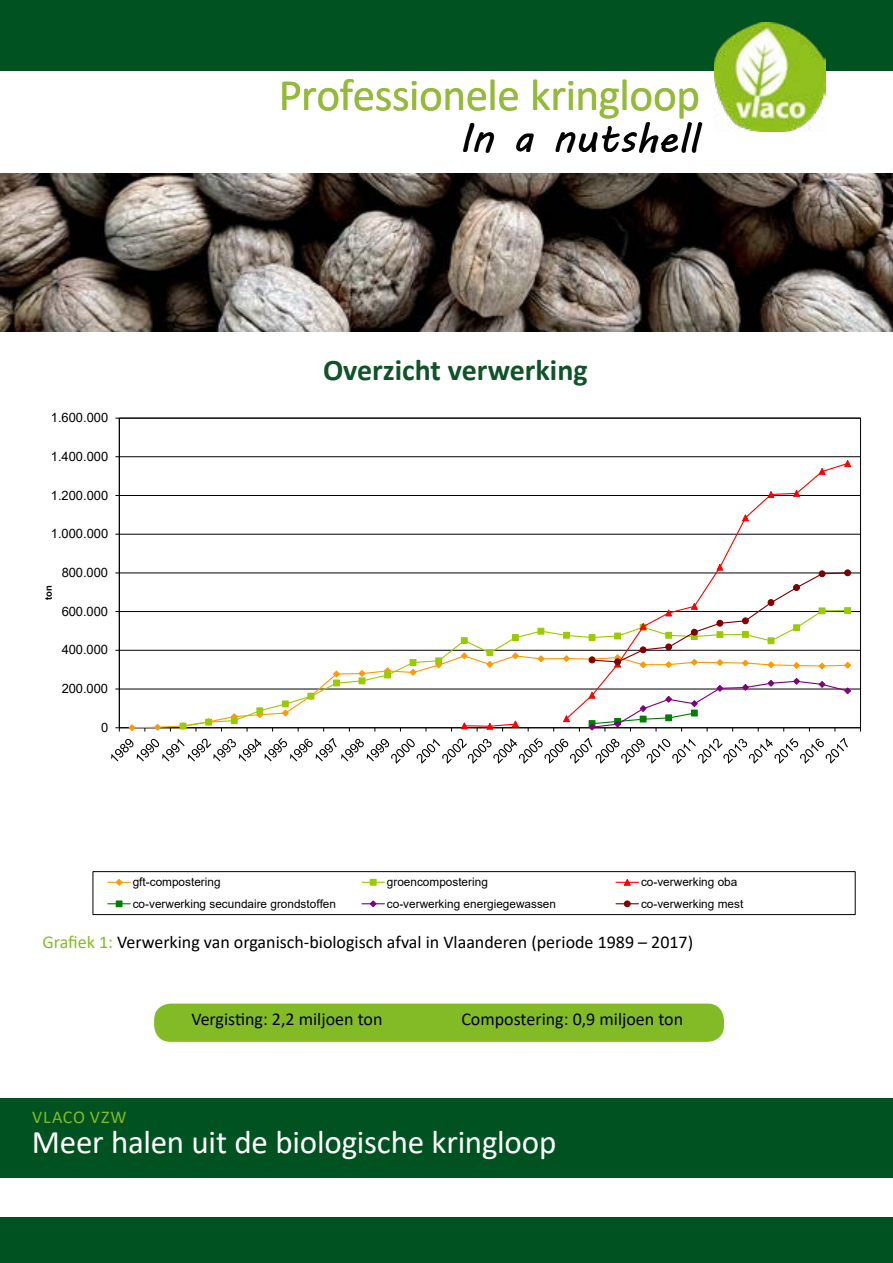
<style>
.page{position:relative;width:893px;height:1263px;background:#fff}
.page>*{position:absolute;margin:0;border:0;box-sizing:border-box;transform-origin:0 0}
.t1{font:45.15px "Calibri";letter-spacing:-.01em;color:#94ba39}
.t2{font:40.5px "MV Boli";color:#000}
.t3{font:33px "Calibri";letter-spacing:-.005em;color:#fff}
.t4{font:700 30px "Calibri";color:#115328}
.t5{font:18px "Calibri";color:#000}
.t6{font:18px "Calibri";letter-spacing:.035em;color:#83bb26}
.t7{font:12.9px "Arial";color:#000}
.t8{font:11.85px "Arial";color:#000}
.t9{font:700 9.45px "Arial";color:#000}
.s1{color:#83bb26}
</style>
<div class="page">
<img style="left:0;top:173px;width:893px;height:159px">
<img style="left:714px;top:71px;width:111px;height:61px">
<div style="left:0;top:1098px;width:892px;height:165px;background:#005321"></div>
<div style="left:0;top:1178px;width:892px;height:38px;background:#fff"></div>
<div style="left:0;top:0;width:892px;height:71px;background:#005321"></div>
<hr style="left:119px;top:689px;width:741px;height:1px;background:#000">
<hr style="left:119px;top:650px;width:741px;height:1px;background:#000">
<hr style="left:119px;top:611px;width:741px;height:1px;background:#000">
<hr style="left:119px;top:573px;width:741px;height:1px;background:#000">
<hr style="left:119px;top:534px;width:741px;height:1px;background:#000">
<hr style="left:119px;top:495px;width:741px;height:1px;background:#000">
<hr style="left:119px;top:456px;width:741px;height:1px;background:#000">
<hr style="left:119px;top:418px;width:1px;height:310px;background:#000">
<hr style="left:119px;top:727px;width:741px;height:1px;background:#000">
<svg style="left:115px;top:727px;width:5px;height:4px"></svg>
<svg style="left:131px;top:688px;width:457px;height:41px"></svg>
<svg style="left:128px;top:723px;width:8px;height:8px"></svg>
<svg style="left:153px;top:723px;width:9px;height:8px"></svg>
<svg style="left:182px;top:611px;width:281px;height:116px"></svg>
<svg style="left:179px;top:722px;width:8px;height:8px"></svg>
<svg style="left:204px;top:717px;width:9px;height:9px"></svg>
<div style="left:205px;top:719px;width:7px;height:6px;border:1px solid #9c0"></div>
<svg style="left:230px;top:712px;width:8px;height:11px"></svg>
<div style="left:231px;top:717px;width:7px;height:7px;border:1px solid #9c0"></div>
<svg style="left:256px;top:708px;width:8px;height:11px"></svg>
<div style="left:256px;top:707px;width:7px;height:7px;border:1px solid #9c0"></div>
<svg style="left:281px;top:701px;width:9px;height:16px"></svg>
<div style="left:282px;top:700px;width:7px;height:7px;border:1px solid #9c0"></div>
<svg style="left:307px;top:692px;width:8px;height:8px"></svg>
<div style="left:307px;top:693px;width:7px;height:6px;border:1px solid #9c0"></div>
<svg style="left:332px;top:670px;width:9px;height:16px"></svg>
<div style="left:333px;top:680px;width:7px;height:6px;border:1px solid #9c0"></div>
<svg style="left:358px;top:669px;width:8px;height:15px"></svg>
<div style="left:359px;top:677px;width:6px;height:7px;border:1px solid #9c0"></div>
<svg style="left:383px;top:667px;width:9px;height:11px"></svg>
<div style="left:384px;top:672px;width:7px;height:6px;border:1px solid #9c0"></div>
<svg style="left:409px;top:659px;width:8px;height:17px"></svg>
<div style="left:410px;top:659px;width:6px;height:7px;border:1px solid #9c0"></div>
<svg style="left:434px;top:658px;width:9px;height:11px"></svg>
<div style="left:435px;top:657px;width:7px;height:7px;border:1px solid #9c0"></div>
<div style="left:461px;top:637px;width:7px;height:7px;border:1px solid #9c0"></div>
<svg style="left:463px;top:464px;width:386px;height:263px"></svg>
<svg style="left:460px;top:722px;width:9px;height:8px"></svg>
<svg style="left:485px;top:722px;width:9px;height:8px"></svg>
<svg style="left:511px;top:720px;width:9px;height:8px"></svg>
<svg style="left:562px;top:714px;width:9px;height:8px"></svg>
<svg style="left:741px;top:514px;width:9px;height:8px"></svg>
<svg style="left:767px;top:490px;width:8px;height:8px"></svg>
<svg style="left:792px;top:489px;width:9px;height:8px"></svg>
<svg style="left:818px;top:467px;width:8px;height:8px"></svg>
<svg style="left:843px;top:460px;width:8px;height:7px"></svg>
<svg style="left:588px;top:677px;width:264px;height:54px"></svg>
<svg style="left:588px;top:563px;width:264px;height:107px"></svg>
<div style="left:844px;top:569px;width:7px;height:7px;border:1px solid #800000;border-radius:50%"></div>
<svg style="left:111px;top:738px;width:737px;height:26px"></svg>
<div style="left:93px;top:871px;width:762px;height:44px;border:1px solid #000"></div>
<svg style="left:108px;top:879px;width:22px;height:7px"></svg>
<svg style="left:362px;top:879px;width:22px;height:6px"></svg>
<div style="left:370px;top:879px;width:7px;height:7px;border:1px solid #9c0"></div>
<svg style="left:616px;top:879px;width:22px;height:7px"></svg>
<svg style="left:108px;top:901px;width:22px;height:6px"></svg>
<div style="left:116px;top:900px;width:6px;height:7px;border:1px solid #008000"></div>
<svg style="left:362px;top:900px;width:22px;height:8px"></svg>
<svg style="left:616px;top:901px;width:22px;height:6px"></svg>
<div style="left:624px;top:900px;width:7px;height:7px;border:1px solid #800000;border-radius:50%"></div>
<div style="left:154px;top:1003px;width:570px;height:39px;background:#83bb26;border-radius:16px"></div>
<h1 class="t1" style="left:279px;top:64px;width:423px">Professionele kringloop</h1>
<h2 class="t2" style="left:459px;top:111px;width:240px">In a nutshell</h2>
<p class="t7" style="left:51px;top:409px;width:59px">1.600.000</p>
<p class="t7" style="left:51px;top:447px;width:59px">1.400.000</p>
<p class="t7" style="left:51px;top:486px;width:59px">1.200.000</p>
<p class="t7" style="left:51px;top:525px;width:59px">1.000.000</p>
<p class="t9" style="left:42px;top:600px;width:16px;rotate:-90deg">ton</p>
<p class="t7" style="left:62px;top:564px;width:48px">800.000</p>
<p class="t7" style="left:62px;top:602px;width:48px">600.000</p>
<p class="t7" style="left:62px;top:641px;width:48px">400.000</p>
<p class="t7" style="left:62px;top:680px;width:48px">200.000</p>
<p class="t7" style="left:101px;top:718px;width:9px">0</p>
<h3 class="t4" style="left:323px;top:348px;width:266px">Overzicht verwerking</h3>
<p class="t8" style="left:133px;top:874px;width:89px">gft-compostering</p>
<p class="t8" style="left:387px;top:874px;width:103px">groencompostering</p>
<p class="t8" style="left:641px;top:874px;width:98px">co-verwerking oba</p>
<p class="t8" style="left:133px;top:895px;width:205px">co-verwerking secundaire grondstoffen</p>
<p class="t8" style="left:387px;top:895px;width:171px">co-verwerking energiegewassen</p>
<p class="t8" style="left:641px;top:895px;width:104px">co-verwerking mest</p>
<h3 class="t5" style="left:43px;top:929px;width:652px"><span class="s1">Grafiek 1:</span> Verwerking van organisch-biologisch afval in Vlaanderen (periode 1989 – 2017)</h3>
<h3 class="t5" style="left:191px;top:1006px;width:193px">Vergisting: 2,2 miljoen ton</h3>
<h3 class="t5" style="left:461px;top:1006px;width:223px">Compostering: 0,9 miljoen ton</h3>
<h3 class="t6" style="left:32px;top:1104px;width:96px">VLACO VZW</h3>
<h3 class="t3" style="left:32px;top:1119px;width:526px">Meer halen uit de biologische kringloop</h3>
<h3 class="t6" style="left:52px;top:1104px;width:57px">ACO ....</h3>
<h3 class="t3" style="left:128px;top:1119px;width:17px">a</h3>
<h3 class="t3" style="left:300px;top:1119px;width:19px">o</h3>
<h3 class="t3" style="left:432px;top:1119px;width:92px">kin o</h3>
</div>
